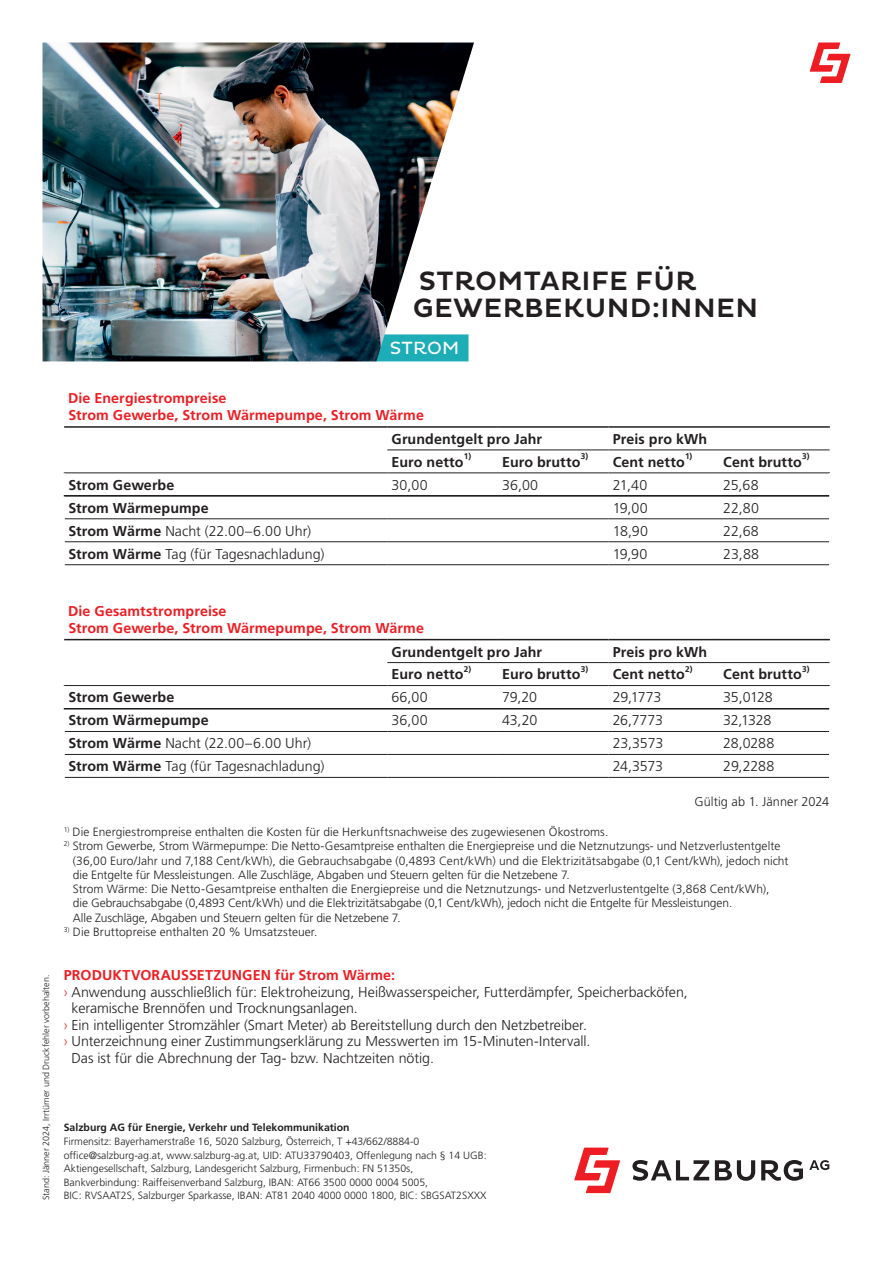
<style>
.page{position:relative;width:893px;height:1263px;background:#fff}
.page>*{position:absolute;margin:0;border:0;box-sizing:border-box;transform-origin:0 0}
.t1{font:500 27px/27px "Pluto";letter-spacing:.015em;color:#231f20}
.t2{font:18px "Pluto";letter-spacing:.015em;color:#fff}
.t3{font:300 14.25px "Frutiger LT Std";letter-spacing:-.005em;color:#231f20}
.t4{font:700 14.25px "Frutiger LT Std";letter-spacing:.01em;color:#231f20}
.t5{font:700 14.25px "Frutiger LT Std";letter-spacing:.01em;color:#ee1d23}
.t6{font:300 12.75px "Frutiger LT Std";letter-spacing:.005em;color:#231f20}
.t7{font:300 12px/14.2px "Frutiger LT Std";color:#231f20}
.t8{font:300 10.5px/13.5px "Frutiger LT Std";color:#231f20}
.t9{font:700 10.5px "Frutiger LT Std";color:#231f20}
.t10{font:300 9px "Frutiger LT Std";color:#231f20}
.t11{font:700 8.25px "Frutiger LT Std";color:#231f20}
.s1{font-weight:700}
.s2{color:#ee1d23}
</style>
<div class="page">
<svg style="left:810px;top:42px;width:41px;height:41px"></svg>
<svg style="left:632px;top:1160px;width:77px;height:21px"></svg>
<svg style="left:715px;top:1160px;width:40px;height:21px"></svg>
<svg style="left:761px;top:1160px;width:42px;height:21px"></svg>
<svg style="left:809px;top:1160px;width:20px;height:10px"></svg>
<svg style="left:574px;top:1147px;width:46px;height:46px"></svg>
<svg style="left:64px;top:426px;width:766px;height:140px"></svg>
<svg style="left:64px;top:638px;width:766px;height:140px"></svg>
<hr style="left:64px;top:495px;width:765px;height:1px;background:#231f20">
<hr style="left:64px;top:708px;width:765px;height:1px;background:#231f20">
<img style="left:43px;top:43px;width:431px;height:318px">
<h1 class="t1" style="left:413px;top:268px;width:347px">STROMTARIFE FÜR<br>GEWERBEKUND:INNEN</h1>
<p class="t5" style="left:68px;top:390px;width:160px">Die Energiestrompreise</p>
<h2 class="t2" style="left:390px;top:338px;width:71px">STROM</h2>
<p class="t5" style="left:68px;top:407px;width:357px">Strom Gewerbe, Strom Wärmepumpe, Strom Wärme</p>
<p class="t4" style="left:392px;top:431px;width:152px">Grundentgelt pro Jahr</p>
<p class="t4" style="left:613px;top:431px;width:96px">Preis pro kWh</p>
<p class="t4" style="left:392px;top:453px;width:73px">Euro netto</p>
<p class="t11" style="left:464px;top:451px;width:9px">1)</p>
<p class="t4" style="left:502px;top:453px;width:80px">Euro brutto</p>
<p class="t11" style="left:581px;top:451px;width:9px">3)</p>
<p class="t11" style="left:685px;top:451px;width:9px">1)</p>
<p class="t4" style="left:723px;top:453px;width:80px">Cent brutto</p>
<p class="t11" style="left:802px;top:451px;width:9px">3)</p>
<p class="t4" style="left:613px;top:453px;width:74px">Cent netto</p>
<p class="t4" style="left:68px;top:476px;width:108px">Strom Gewerbe</p>
<p class="t3" style="left:392px;top:477px;width:38px">30,00</p>
<p class="t3" style="left:502px;top:477px;width:38px">36,00</p>
<p class="t3" style="left:613px;top:477px;width:36px">21,40</p>
<p class="t3" style="left:723px;top:477px;width:37px">25,68</p>
<p class="t4" style="left:68px;top:499px;width:142px">Strom Wärmepumpe</p>
<p class="t3" style="left:613px;top:500px;width:36px">19,00</p>
<p class="t3" style="left:723px;top:500px;width:37px">22,80</p>
<p class="t3" style="left:68px;top:523px;width:244px"><span class="s1">Strom Wärme</span> Nacht (22.00–6.00 Uhr)</p>
<p class="t3" style="left:613px;top:523px;width:37px">18,90</p>
<p class="t3" style="left:723px;top:523px;width:37px">22,68</p>
<p class="t3" style="left:68px;top:546px;width:258px"><span class="s1">Strom Wärme</span> Tag (für Tagesnachladung)</p>
<p class="t3" style="left:613px;top:546px;width:36px">19,90</p>
<p class="t3" style="left:723px;top:546px;width:37px">23,88</p>
<p class="t10" style="left:41px;top:1200px;width:227px;rotate:-90deg">Stand: Jänner 2024, Irrtümer und Druckfehler vorbehalten.</p>
<p class="t5" style="left:68px;top:602px;width:160px">Die Gesamtstrompreise</p>
<p class="t5" style="left:68px;top:620px;width:357px">Strom Gewerbe, Strom Wärmepumpe, Strom Wärme</p>
<p class="t4" style="left:392px;top:643px;width:152px">Grundentgelt pro Jahr</p>
<p class="t4" style="left:613px;top:643px;width:96px">Preis pro kWh</p>
<p class="t4" style="left:392px;top:666px;width:73px">Euro netto</p>
<p class="t11" style="left:464px;top:664px;width:9px">2)</p>
<p class="t4" style="left:502px;top:666px;width:80px">Euro brutto</p>
<p class="t11" style="left:581px;top:664px;width:9px">3)</p>
<p class="t11" style="left:685px;top:664px;width:9px">2)</p>
<p class="t4" style="left:723px;top:666px;width:80px">Cent brutto</p>
<p class="t11" style="left:802px;top:664px;width:9px">3)</p>
<p class="t4" style="left:613px;top:666px;width:74px">Cent netto</p>
<p class="t4" style="left:68px;top:689px;width:108px">Strom Gewerbe</p>
<p class="t3" style="left:392px;top:689px;width:38px">66,00</p>
<p class="t3" style="left:502px;top:689px;width:37px">79,20</p>
<p class="t3" style="left:613px;top:689px;width:50px">29,1773</p>
<p class="t3" style="left:723px;top:689px;width:51px">35,0128</p>
<p class="t4" style="left:68px;top:712px;width:142px">Strom Wärmepumpe</p>
<p class="t3" style="left:392px;top:712px;width:38px">36,00</p>
<p class="t3" style="left:502px;top:712px;width:37px">43,20</p>
<p class="t3" style="left:613px;top:712px;width:52px">26,7773</p>
<p class="t3" style="left:723px;top:712px;width:50px">32,1328</p>
<p class="t3" style="left:68px;top:735px;width:244px"><span class="s1">Strom Wärme</span> Nacht (22.00–6.00 Uhr)</p>
<p class="t3" style="left:613px;top:735px;width:52px">23,3573</p>
<p class="t3" style="left:723px;top:735px;width:53px">28,0288</p>
<p class="t3" style="left:68px;top:758px;width:258px"><span class="s1">Strom Wärme</span> Tag (für Tagesnachladung)</p>
<p class="t3" style="left:613px;top:758px;width:52px">24,3573</p>
<p class="t3" style="left:723px;top:758px;width:53px">29,2288</p>
<p class="t6" style="left:694px;top:794px;width:136px">Gültig ab 1. Jänner 2024</p>
<p class="t7" style="left:64px;top:825px;width:546px"><sup>1)</sup> Die Energiestrompreise enthalten die Kosten für die Herkunftsnachweise des zugewiesenen Ökostroms.</p>
<p class="t7" style="left:73px;top:839px;width:717px;text-indent:-9px"><sup>2)</sup> Strom Gewerbe, Strom Wärmepumpe: Die Netto-Gesamtpreise enthalten die Energiepreise und die Netznutzungs- und Netzverlustentgelte (36,00 Euro/Jahr und 7,188 Cent/kWh), die Gebrauchsabgabe (0,4893 Cent/kWh) und die Elektrizitätsabgabe (0,1 Cent/kWh), jedoch nicht die Entgelte für Messleistungen. Alle Zuschläge, Abgaben und Steuern gelten für die Netzebene 7.<br>Strom Wärme: Die Netto-Gesamtpreise enthalten die Energiepreise und die Netznutzungs- und Netzverlustentgelte (3,868 Cent/kWh),<br>die Gebrauchsabgabe (0,4893 Cent/kWh) und die Elektrizitätsabgabe (0,1 Cent/kWh), jedoch nicht die Entgelte für Messleistungen.<br>Alle Zuschläge, Abgaben und Steuern gelten für die Netzebene 7.</p>
<p class="t7" style="left:64px;top:925px;width:255px"><sup>3)</sup> Die Bruttopreise enthalten 20 % Umsatzsteuer.</p>
<p class="t5" style="left:64px;top:967px;width:333px">PRODUKTVORAUSSETZUNGEN für Strom Wärme:</p>
<p class="t3" style="left:64px;top:984px;width:625px"><span class="s2">›</span> Anwendung ausschließlich für: Elektroheizung, Heißwasserspeicher, Futterdämpfer, Speicherbacköfen,</p>
<p class="t3" style="left:72px;top:1000px;width:288px">keramische Brennöfen und Trocknungsanlagen.</p>
<p class="t3" style="left:64px;top:1017px;width:525px"><span class="s2">›</span> Ein intelligenter Stromzähler (Smart Meter) ab Bereitstellung durch den Netzbetreiber.</p>
<p class="t3" style="left:64px;top:1033px;width:528px"><span class="s2">›</span> Unterzeichnung einer Zustimmungserklärung zu Messwerten im 15-Minuten-Intervall.</p>
<p class="t3" style="left:72px;top:1050px;width:364px">Das ist für die Abrechnung der Tag- bzw. Nachtzeiten nötig.</p>
<p class="t9" style="left:64px;top:1122px;width:287px">Salzburg AG für Energie, Verkehr und Telekommunikation</p>
<p class="t8" style="left:64px;top:1135px;width:424px">Firmensitz: Bayerhamerstraße 16, 5020 Salzburg, Österreich, T +43/662/8884-0 office@salzburg-ag.at, www.salzburg-ag.at, UID: ATU33790403, Offenlegung nach § 14 UGB:<br>Aktiengesellschaft, Salzburg, Landesgericht Salzburg, Firmenbuch: FN 51350s, Bankverbindung: Raiffeisenverband Salzburg, IBAN: AT66 3500 0000 0004 5005,<br>BIC: RVSAAT2S, Salzburger Sparkasse, IBAN: AT81 2040 4000 0000 1800, BIC: SBGSAT2SXXX</p>
</div>
